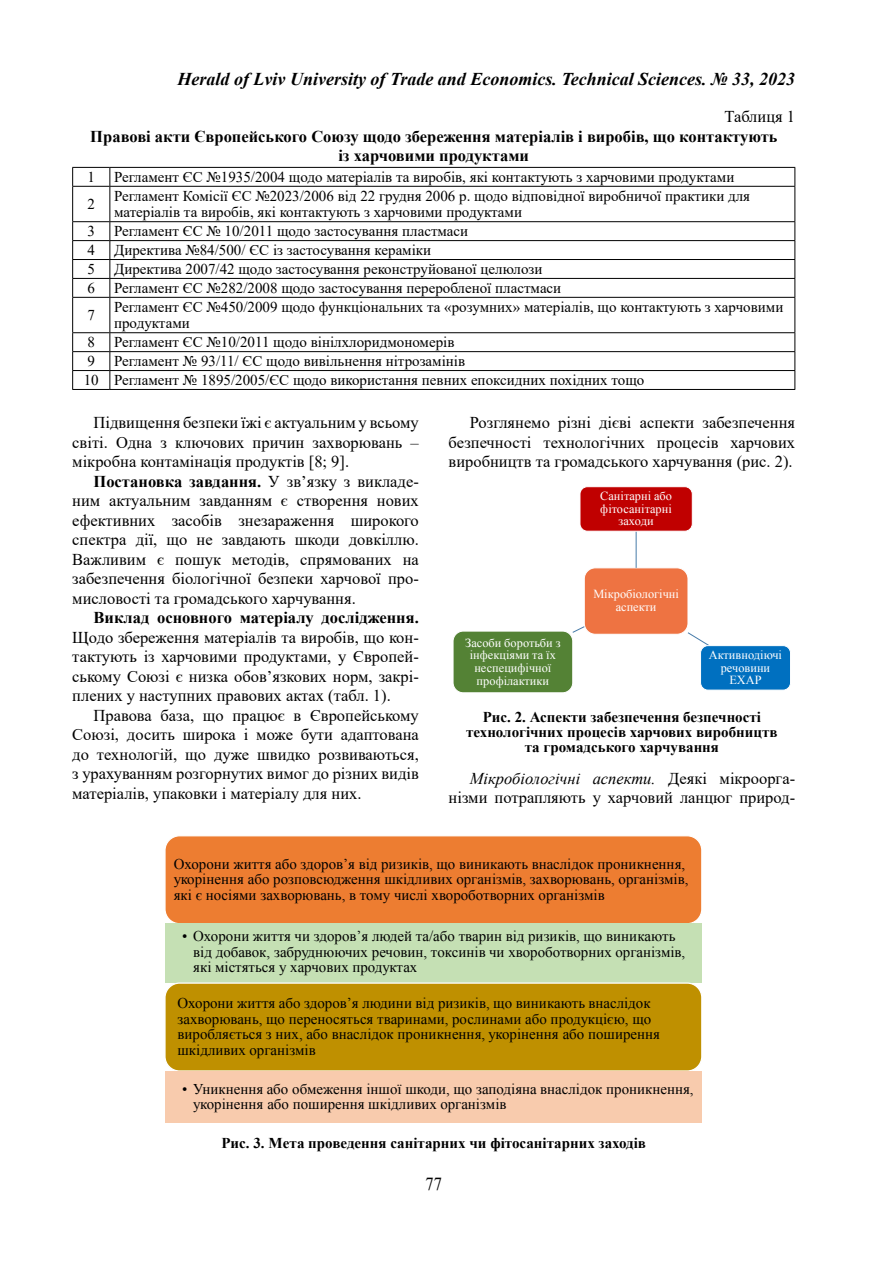
<style>
.page{position:relative;width:893px;height:1263px;background:#fff}
.page>*{position:absolute;margin:0;border:0;box-sizing:border-box;transform-origin:0 0}
.t1{font:18.3px "Times New Roman";color:#000;scale:.9 1}
.t2{font:italic 700 18px "Times New Roman";color:#000}
.t3{font:16.5px/19.5px "Times New Roman";color:#000;text-align:justify}
.t4{font:700 16.5px/19.5px "Times New Roman";color:#000;text-align:center}
.t5{font:15px/16.5px "Times New Roman";color:#000}
.t6{font:700 15px/15px "Times New Roman";color:#000;text-align:center}
.t7{font:14.85px/15.5px "Times New Roman";color:#000}
.t8{font:12.3px/12.8px "Times New Roman";color:#fff;text-align:center}
.s1{font-weight:700}
.s2{font-style:italic}
</style>
<div class="page">
<div style="left:584px;top:567px;width:104px;height:68px;background:#ee7342;border:1px solid #fff;border-radius:11px"></div>
<hr style="left:636px;top:531px;width:1px;height:37px;background:#477ba9">
<div style="left:579px;top:486px;width:114px;height:46px;background:#c00000;border:1px solid #fff;border-radius:7px"></div>
<svg style="left:687px;top:632px;width:22px;height:13px"></svg>
<div style="left:700px;top:645px;width:90px;height:45px;background:#0070c0;border:1px solid #fff;border-radius:7px"></div>
<svg style="left:572px;top:625px;width:13px;height:8px"></svg>
<div style="left:453px;top:631px;width:120px;height:62px;background:#548235;border:1px solid #fff;border-radius:10px"></div>
<div style="left:164px;top:835px;width:538px;height:89px;background:#ed7d31;border:1px solid #fff;border-radius:15px"></div>
<div style="left:165px;top:924px;width:537px;height:59px;background:#c5e0b4"></div>
<div style="left:164px;top:982px;width:538px;height:90px;background:#bf9000;border:1px solid #fff;border-radius:15px"></div>
<div style="left:165px;top:1071px;width:537px;height:52px;background:#f8cbad"></div>
<hr style="left:72px;top:167px;width:38px;height:1px;background:#000">
<hr style="left:110px;top:167px;width:685px;height:1px;background:#000">
<hr style="left:72px;top:186px;width:38px;height:1px;background:#000">
<hr style="left:110px;top:186px;width:685px;height:1px;background:#000">
<hr style="left:72px;top:221px;width:38px;height:1px;background:#000">
<hr style="left:110px;top:221px;width:685px;height:1px;background:#000">
<hr style="left:72px;top:240px;width:38px;height:1px;background:#000">
<hr style="left:110px;top:240px;width:685px;height:1px;background:#000">
<hr style="left:72px;top:259px;width:38px;height:1px;background:#000">
<hr style="left:110px;top:259px;width:685px;height:1px;background:#000">
<hr style="left:72px;top:278px;width:38px;height:1px;background:#000">
<hr style="left:110px;top:278px;width:685px;height:1px;background:#000">
<hr style="left:72px;top:297px;width:38px;height:1px;background:#000">
<hr style="left:110px;top:297px;width:685px;height:1px;background:#000">
<hr style="left:72px;top:332px;width:38px;height:1px;background:#000">
<hr style="left:110px;top:332px;width:685px;height:1px;background:#000">
<hr style="left:72px;top:351px;width:38px;height:1px;background:#000">
<hr style="left:110px;top:351px;width:685px;height:1px;background:#000">
<hr style="left:72px;top:370px;width:38px;height:1px;background:#000">
<hr style="left:110px;top:370px;width:685px;height:1px;background:#000">
<hr style="left:72px;top:389px;width:38px;height:1px;background:#000">
<hr style="left:110px;top:389px;width:685px;height:1px;background:#000">
<svg style="left:72px;top:168px;width:1px;height:18px"></svg>
<hr style="left:72px;top:187px;width:1px;height:34px;background:#000">
<svg style="left:72px;top:222px;width:1px;height:75px"></svg>
<hr style="left:72px;top:298px;width:1px;height:34px;background:#000">
<svg style="left:72px;top:333px;width:1px;height:56px"></svg>
<svg style="left:109px;top:168px;width:1px;height:18px"></svg>
<svg style="left:794px;top:168px;width:1px;height:18px"></svg>
<hr style="left:109px;top:187px;width:1px;height:34px;background:#000">
<hr style="left:794px;top:187px;width:1px;height:34px;background:#000">
<svg style="left:109px;top:222px;width:1px;height:75px"></svg>
<svg style="left:794px;top:222px;width:1px;height:75px"></svg>
<hr style="left:109px;top:298px;width:1px;height:34px;background:#000">
<hr style="left:794px;top:298px;width:1px;height:34px;background:#000">
<svg style="left:109px;top:333px;width:1px;height:56px"></svg>
<svg style="left:794px;top:333px;width:1px;height:56px"></svg>
<p class="t2" style="left:178px;top:67px;width:619px">Herald of Lviv University of Trade and Economics. Technical Sciences. № 33, 2023</p>
<p class="t3" style="left:724px;top:106px;width:72px">Таблиця 1</p>
<p class="t4" style="left:90px;top:126px;width:689px">Правові акти Європейського Союзу щодо збереження матеріалів і виробів, що контактують із харчовими продуктами</p>
<p class="t5" style="left:88px;top:168px;width:9px">1</p>
<p class="t5" style="left:114px;top:168px;width:622px">Регламент ЄС №1935/2004 щодо матеріалів та виробів, які контактують з харчовими продуктами</p>
<p class="t5" style="left:88px;top:195px;width:9px">2</p>
<p class="t5" style="left:114px;top:187px;width:637px">Регламент Комісії ЄС №2023/2006 від 22 грудня 2006 р. щодо відповідної виробничої практики для матеріалів та виробів, які контактують з харчовими продуктами</p>
<p class="t5" style="left:88px;top:223px;width:9px">3</p>
<p class="t5" style="left:114px;top:223px;width:356px">Регламент ЄС № 10/2011 щодо застосування пластмаси</p>
<p class="t5" style="left:88px;top:241px;width:9px">4</p>
<p class="t5" style="left:114px;top:241px;width:319px">Директива №84/500/ ЄС із застосування кераміки</p>
<p class="t5" style="left:88px;top:260px;width:9px">5</p>
<p class="t5" style="left:114px;top:260px;width:430px">Директива 2007/42 щодо застосування реконструйованої целюлози</p>
<p class="t5" style="left:88px;top:279px;width:9px">6</p>
<p class="t5" style="left:114px;top:279px;width:449px">Регламент ЄС №282/2008 щодо застосування переробленої пластмаси</p>
<p class="t5" style="left:88px;top:306px;width:9px">7</p>
<p class="t5" style="left:114px;top:298px;width:671px">Регламент ЄС №450/2009 щодо функціональних та «розумних» матеріалів, що контактують з харчовими продуктами</p>
<p class="t5" style="left:88px;top:334px;width:9px">8</p>
<p class="t5" style="left:114px;top:334px;width:342px">Регламент ЄС №10/2011 щодо вінілхлоридмономерів</p>
<p class="t5" style="left:88px;top:352px;width:9px">9</p>
<p class="t5" style="left:84px;top:351px;width:562px;line-height:18.9px;text-indent:30px">Регламент № 93/11/ ЄС щодо вивільнення нітрозамінів<br>10 Регламент № 1895/2005/ЄС щодо використання певних епоксидних похідних тощо</p>
<p class="t3" style="left:72px;top:412px;width:348px;text-indent:21px">Підвищення безпеки їжі є актуальним у всьому світі. Одна з ключових причин захворювань – мікробна контамінація продуктів [8; 9].</p>
<p class="t3" style="left:72px;top:471px;width:348px;text-indent:21px"><span class="s1">Постановка завдання.</span> У зв’язку з викладе&shy;ним актуальним завданням є створення нових ефективних засобів знезараження широкого спектра дії, що не завдають шкоди довкіллю.<br>Важливим є пошук методів, спрямованих на забезпечення біологічної безпеки харчової про&shy;мисловості та громадського харчування.</p>
<p class="t4" style="left:94px;top:607px;width:327px">Виклад основного матеріалу дослідження.</p>
<p class="t3" style="left:72px;top:627px;width:348px">Щодо збереження матеріалів та виробів, що кон&shy;тактують із харчовими продуктами, у Європей&shy;ському Союзі є низка обов’язкових норм, закрі&shy;плених у наступних правових актах (табл. 1).</p>
<p class="t3" style="left:72px;top:705px;width:348px;text-indent:21px">Правова база, що працює в Європейському Союзі, досить широка і може бути адаптована до технологій, що дуже швидко розвиваються, з урахуванням розгорнутих вимог до різних видів матеріалів, упаковки і матеріалу для них.</p>
<p class="t3" style="left:449px;top:412px;width:348px;text-indent:21px">Розглянемо різні дієві аспекти забезпечення безпечності технологічних процесів харчових виробництв та громадського харчування (рис. 2).</p>
<p class="t8" style="left:600px;top:489px;width:73px">Санітарні або фітосанітарні заходи</p>
<p class="t8" style="left:593px;top:588px;width:87px">Мікробіологічні аспекти</p>
<p class="t8" style="left:465px;top:636px;width:97px">Засоби боротьби з інфекціями та їх неспецифічної профілактики</p>
<p class="t6" style="left:466px;top:709px;width:313px">Рис. 2. Аспекти забезпечення безпечності технологічних процесів харчових виробництв та громадського харчування</p>
<p class="t3" style="left:449px;top:768px;width:348px;text-align:right"><span class="s2">Мікробіологічні аспекти.</span> Деякі мікроорга&shy;нізми потрапляють у харчовий ланцюг природ-</p>
<p class="t8" style="left:709px;top:648px;width:75px">Активнодіючі речовини<br>ЕХАР</p>
<p class="t7" style="left:174px;top:856px;width:516px">Охорони життя або здоров’я від ризиків, що виникають внаслідок проникнення, укорінення або розповсюдження шкідливих організмів, захворювань, організмів, які є носіями захворювань, в тому числі хвороботворних організмів</p>
<p class="t7" style="left:193px;top:928px;width:494px;text-indent:-11px">• Охорони життя чи здоров’я людей та/або тварин від ризиків, що виникають від добавок, забруднюючих речовин, токсинів чи хвороботворних організмів, які містяться у харчових продуктах</p>
<p class="t7" style="left:177px;top:995px;width:484px">Охорони життя або здоров’я людини від ризиків, що виникають внаслідок захворювань, що переносяться тваринами, рослинами або продукцією, що виробляється з них, або внаслідок проникнення, укорінення або поширення шкідливих організмів</p>
<p class="t7" style="left:193px;top:1081px;width:502px;text-indent:-11px">• Уникнення або обмеження іншої шкоди, що заподіяна внаслідок проникнення, укорінення або поширення шкідливих організмів</p>
<p class="t6" style="left:221px;top:1135px;width:426px">Рис. 3. Мета проведення санітарних чи фітосанітарних заходів</p>
<p class="t1" style="left:425px;top:1171px;width:20px">77</p>
</div>
